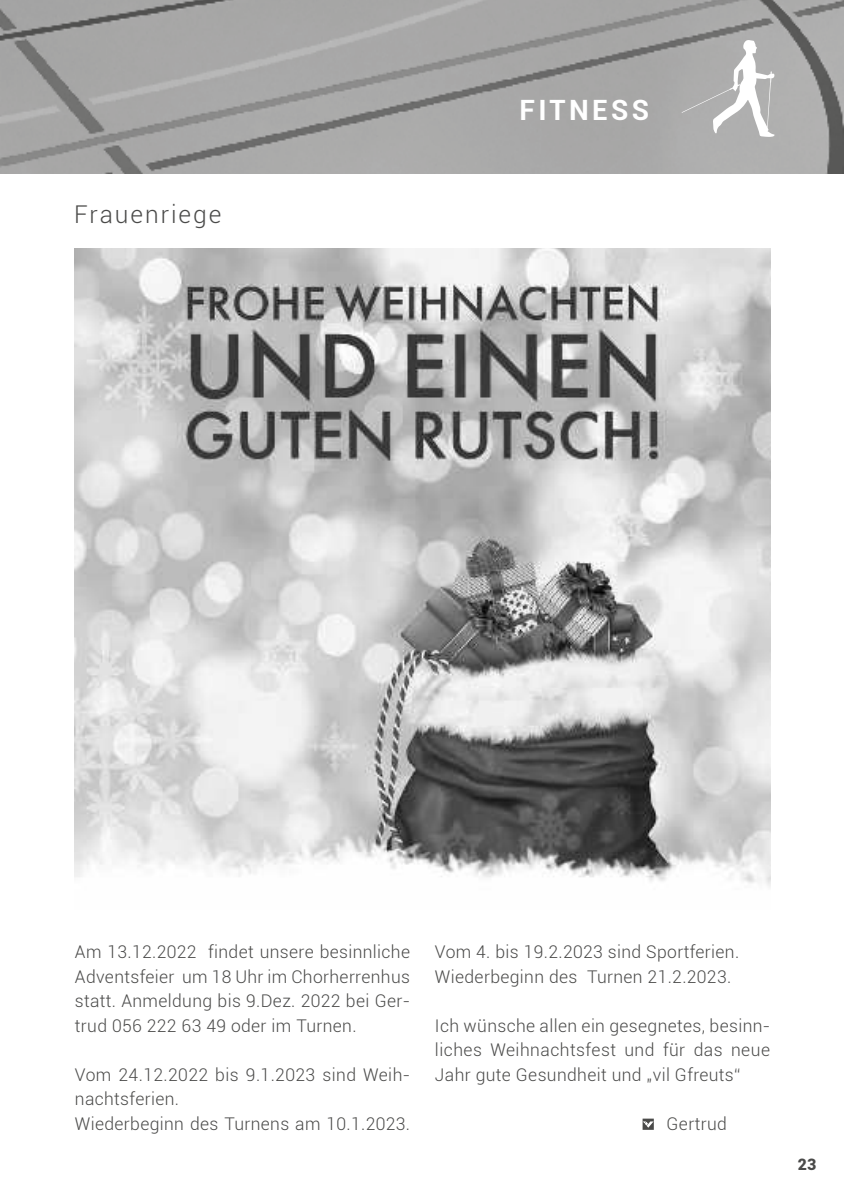
<style>
.page{position:relative;width:844px;height:1191px;background:#fff}
.page>*{position:absolute;margin:0;border:0;box-sizing:border-box;transform-origin:0 0}
.t1{font:700 28px "Roboto";letter-spacing:.12em;color:#fff}
.t2{font:300 24.5px "Roboto";letter-spacing:.08em;color:#4a4a49}
.t3{font:300 17.5px/24.5px "Roboto";letter-spacing:.02em;color:#4a4a49;text-align:justify}
.t4{font:900 15.75px "Roboto";color:#4a4a49}
</style>
<div class="page">
<svg style="left:642px;top:1118px;width:11px;height:11px"></svg>
<img style="left:75px;top:248px;width:694px;height:638px">
<img style="left:0;top:0;width:843px;height:174px">
<svg style="left:681px;top:40px;width:93px;height:97px"></svg>
<h2 class="t2" style="left:74px;top:203px;width:149px">Frauenriege</h2>
<h1 class="t1" style="left:519px;top:94px;width:131px">FITNESS</h1>
<p class="t3" style="left:75px;top:941px;width:336px">Am 13.12.2022 findet unsere besinnliche Adventsfeier um 18 Uhr im Chorherrenhus statt. Anmeldung bis 9.Dez. 2022 bei Ger&shy;trud 056 222 63 49 oder im Turnen.</p>
<p class="t3" style="left:75px;top:1063px;width:336px;text-align:left">Vom 24.12.2022 bis 9.1.2023 sind Weih&shy;nachtsferien.<br>Wiederbeginn des Turnens am 10.1.2023.</p>
<p class="t3" style="left:435px;top:941px;width:306px">Vom 4. bis 19.2.2023 sind Sportferien.<br>Wiederbeginn des Turnen 21.2.2023.</p>
<p class="t3" style="left:435px;top:1014px;width:336px">Ich wünsche allen ein gesegnetes, besinn&shy;liches Weihnachtsfest und für das neue Jahr gute Gesundheit und „vil Gfreuts“</p>
<p class="t3" style="left:666px;top:1112px;width:62px">Gertrud</p>
<p class="t4" style="left:797px;top:1157px;width:20px">23</p>
</div>
